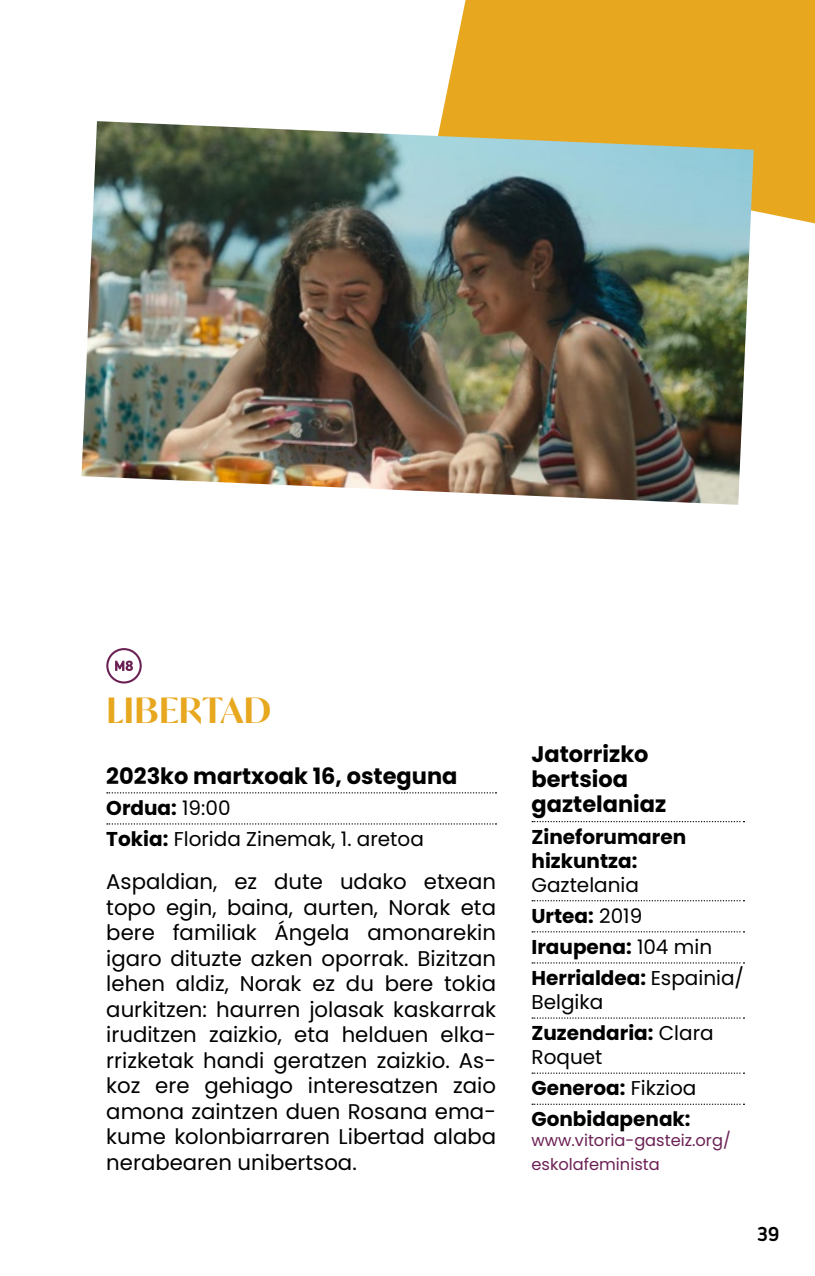
<style>
.page{position:relative;width:815px;height:1276px;background:#fff}
.page>*{position:absolute;margin:0;border:0;box-sizing:border-box;transform-origin:0 0}
.TITULAR-CINEFORUM{font:600 35px "Ivy Mode";letter-spacing:.005em;color:#e7a71f}
.FECHA{font:700 22.5px/25px "Poppins";color:#000}
.FECHA_-_SIN_SALTO{font:700 22.5px "Poppins";color:#000}
.CUERPO-TEXTO-JUSTIFI{font:21.25px/25.5px "Poppins";color:#000;text-align:justify}
.DATOS{font:700 20px/24px "Poppins";color:#000}
.DATOS-2{font:20px/24px "Poppins";color:#000}
.t1{font:500 20px "Noway";color:#000}
.DATOS-3{font:16.25px/24px "Poppins";color:#6b2054}
.s1{font-weight:400}
.s2{font-weight:700}
</style>
<div class="page">
<div style="left:441px;top:0;width:374px;height:224px;background:#e7a71f"></div>
<svg style="left:107px;top:792px;width:389px;height:1px"></svg>
<svg style="left:107px;top:823px;width:389px;height:1px"></svg>
<div style="left:106px;top:648px;width:36px;height:35px;border:2px solid #6b2054;border-radius:50%"></div>
<svg style="left:115px;top:660px;width:18px;height:11px"></svg>
<svg style="left:532px;top:821px;width:212px;height:1px"></svg>
<svg style="left:532px;top:900px;width:212px;height:1px"></svg>
<svg style="left:532px;top:931px;width:212px;height:1px"></svg>
<svg style="left:532px;top:962px;width:212px;height:1px"></svg>
<svg style="left:532px;top:1017px;width:212px;height:1px"></svg>
<svg style="left:532px;top:1072px;width:212px;height:1px"></svg>
<svg style="left:532px;top:1103px;width:212px;height:2px"></svg>
<img style="left:81px;top:121px;width:673px;height:384px">
<p class="TITULAR-CINEFORUM" style="left:106px;top:687px;width:166px">LIBERTAD</p>
<p class="FECHA_-_SIN_SALTO" style="left:106px;top:762px;width:353px">2023ko martxoak 16, osteguna</p>
<p class="DATOS" style="left:106px;top:796px;width:126px">Ordua: <span class="s1">19:00</span></p>
<p class="DATOS-2" style="left:106px;top:827px;width:319px"><span class="s2">Tokia:</span> Florida Zinemak, 1. aretoa</p>
<p class="CUERPO-TEXTO-JUSTIFI" style="left:106px;top:869px;width:391px">Aspaldian, ez dute udako etxean topo egin, baina, aurten, Norak eta bere familiak Ángela amonarekin igaro dituzte azken oporrak. Bizitzan lehen aldiz, Norak ez du bere tokia aurkitzen: haurren jolasak kaskarrak iruditzen zaizkio, eta helduen elka&shy;rrizketak handi geratzen zaizkio. As&shy;koz ere gehiago interesatzen zaio amona zaintzen duen Rosana ema&shy;kume kolonbiarraren Libertad alaba nerabearen unibertsoa.</p>
<p class="FECHA" style="left:531px;top:742px;width:136px">Jatorrizko bertsioa gaztelaniaz</p>
<p class="DATOS" style="left:531px;top:824px;width:156px">Zineforumaren hizkuntza:<br><span class="s1">Gaztelania</span></p>
<p class="DATOS" style="left:531px;top:903px;width:112px">Urtea: <span class="s1">2019</span></p>
<p class="DATOS" style="left:531px;top:935px;width:182px">Iraupena: <span class="s1">104 min</span></p>
<p class="DATOS-2" style="left:531px;top:966px;width:214px"><span class="s2">Herrialdea:</span> Espainia/<br>Belgika</p>
<p class="DATOS" style="left:531px;top:1021px;width:184px">Zuzendaria: <span class="s1">Clara<br>Roquet</span></p>
<p class="DATOS" style="left:531px;top:1076px;width:166px">Generoa: <span class="s1">Fikzioa</span></p>
<p class="DATOS" style="left:531px;top:1107px;width:161px">Gonbidapenak:</p>
<p class="DATOS-3" style="left:531px;top:1128px;width:201px">www.vitoria-gasteiz.org/ eskolafeminista</p>
<p class="t1" style="left:757px;top:1219px;width:24px">39</p>
</div>
